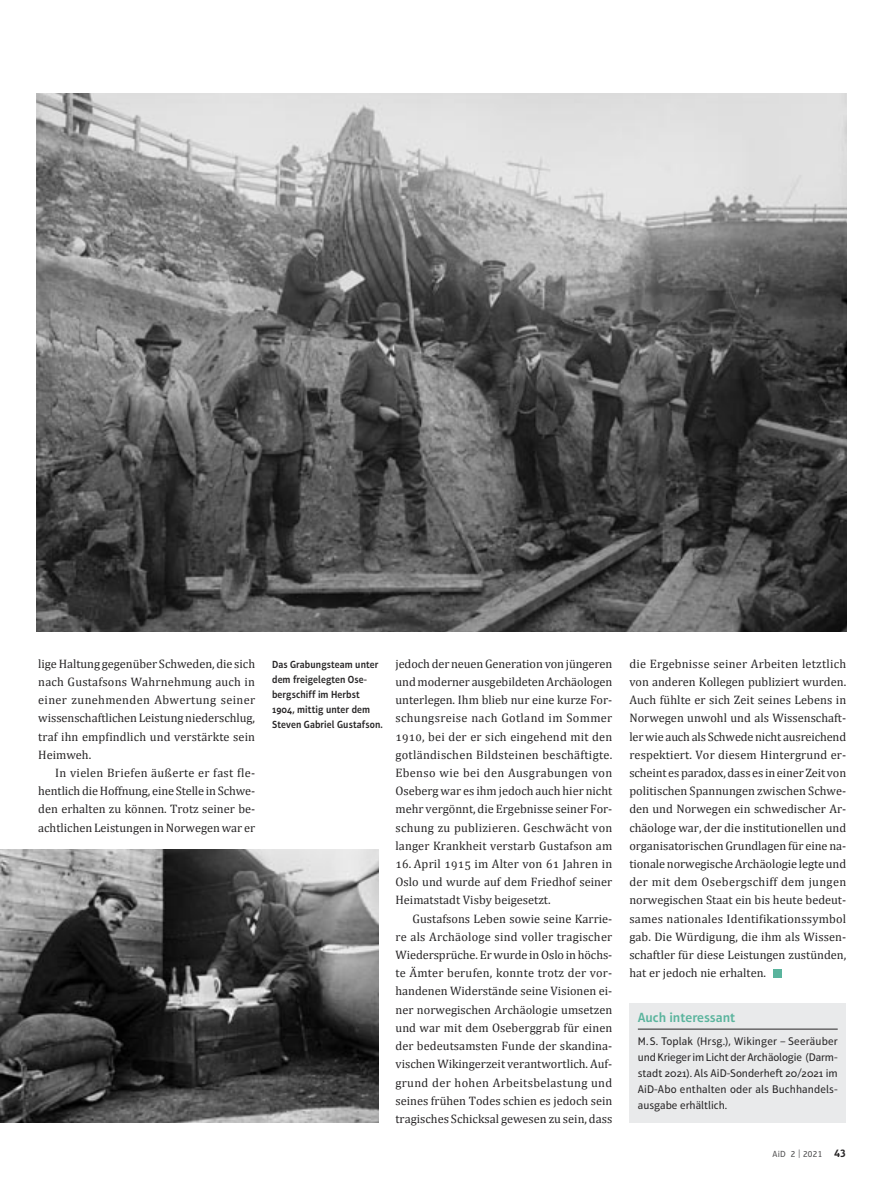
<style>
.page{position:relative;width:893px;height:1191px;background:#fff}
.page>*{position:absolute;margin:0;border:0;box-sizing:border-box;transform-origin:0 0}
.t1{font:600 13.5px "Aptifer Sans LT Pro";color:#5ab49d}
.t2{font:12.3px/18.1px "Cambria";color:#272526;text-align:justify}
.t3{font:11.25px/16px "Aptifer Sans LT Pro";letter-spacing:.01em;color:#272526;text-align:justify}
.t4{font:600 10.5px/15px "Aptifer Sans LT Pro";letter-spacing:.01em;color:#272526;scale:.92 1}
.t5{font:9px "Aptifer Sans LT Pro";color:#525152}
.s1{font-weight:600;font-size:11.25px;color:#272526}
</style>
<div class="page">
<div style="left:773px;top:968px;width:8px;height:9px;background:#5ab49d"></div>
<img style="left:36px;top:94px;width:810px;height:537px">
<img style="left:0;top:850px;width:378px;height:273px">
<div style="left:629px;top:1003px;width:217px;height:120px;background:#e9eaeb"></div>
<hr style="left:638px;top:1028px;width:200px;height:1px;background:#272526">
<p class="t2" style="left:38px;top:654px;width:218px">lige Haltung gegenüber Schweden, die sich nach Gustafsons Wahrnehmung auch in einer zunehmenden Abwertung seiner wissenschaftlichen Leistung niederschlug, traf ihn empfindlich und verstärkte sein Heimweh.</p>
<p class="t2" style="left:38px;top:763px;width:218px;text-indent:17px">In vielen Briefen äußerte er fast fle‐ hentlich die Hoffnung, eine Stelle in Schwe‐ den erhalten zu können. Trotz seiner be‐ achtlichen Leistungen in Norwegen war er</p>
<p class="t4" style="left:272px;top:657px;width:122px">Das Grabungsteam unter dem freigelegten Ose&shy;bergschiff im Herbst<br>1904, mittig unter dem<br>Steven Gabriel Gustafson.</p>
<p class="t2" style="left:395px;top:654px;width:218px">jedoch der neuen Generation von jüngeren und moderner ausgebildeten Archäologen unterlegen. Ihm blieb nur eine kurze For‐ schungsreise nach Gotland im Sommer 1910, bei der er sich eingehend mit den gotländischen Bildsteinen beschäftigte.<br>Ebenso wie bei den Ausgrabungen von Oseberg war es ihm jedoch auch hier nicht mehr vergönnt, die Ergebnisse seiner For‐ schung zu publizieren. Geschwächt von langer Krankheit verstarb Gustafson am</p>
<p class="t2" style="left:395px;top:854px;width:218px">16. April 1915 im Alter von 61 Jahren in Oslo und wurde auf dem Friedhof seiner Heimatstadt Visby beigesetzt.</p>
<p class="t2" style="left:395px;top:909px;width:218px;text-indent:17px">Gustafsons Leben sowie seine Karrie‐ re als Archäologe sind voller tragischer Wiedersprüche. Er wurde in Oslo in höchs‐ te Ämter berufen, konnte trotz der vor‐ handenen Widerstände seine Visionen ei‐ ner norwegischen Archäologie umsetzen und war mit dem Oseberggrab für einen der bedeutsamsten Funde der skandina‐ vischen Wikingerzeit verantwortlich. Auf‐ grund der hohen Arbeitsbelastung und seines frühen Todes schien es jedoch sein tragisches Schicksal gewesen zu sein, dass</p>
<p class="t2" style="left:629px;top:654px;width:218px">die Ergebnisse seiner Arbeiten letztlich von anderen Kollegen publiziert wurden.<br>Auch fühlte er sich Zeit seines Lebens in Norwegen unwohl und als Wissenschaft‐ ler wie auch als Schwede nicht ausreichend respektiert. Vor diesem Hintergrund er‐ scheint es paradox, dass es in einer Zeit von politischen Spannungen zwischen Schwe‐ den und Norwegen ein schwedischer Ar‐ chäologe war, der die institutionellen und organisatorischen Grundlagen für eine na‐ tionale norwegische Archäologie legte und der mit dem Osebergschiff dem jungen norwegischen Staat ein bis heute bedeut‐ sames nationales Identifikationssymbol gab. Die Würdigung, die ihm als Wissen‐ schaftler für diese Leistungen zustünden, hat er jedoch nie erhalten.</p>
<p class="t1" style="left:638px;top:1012px;width:99px">Auch interessant</p>
<p class="t3" style="left:638px;top:1033px;width:201px">M.S. Toplak (Hrsg.), Wikinger – Seeräuber und Krieger im Licht der Archäologie (Darm&shy;stadt 2021). Als AiD-Sonderheft 20/2021 im AiD-Abo enthalten oder als Buchhandels&shy;ausgabe erhältlich.</p>
<p class="t5" style="left:772px;top:1150px;width:75px">AiD 2 | 2021 <span class="s1">43</span></p>
</div>
